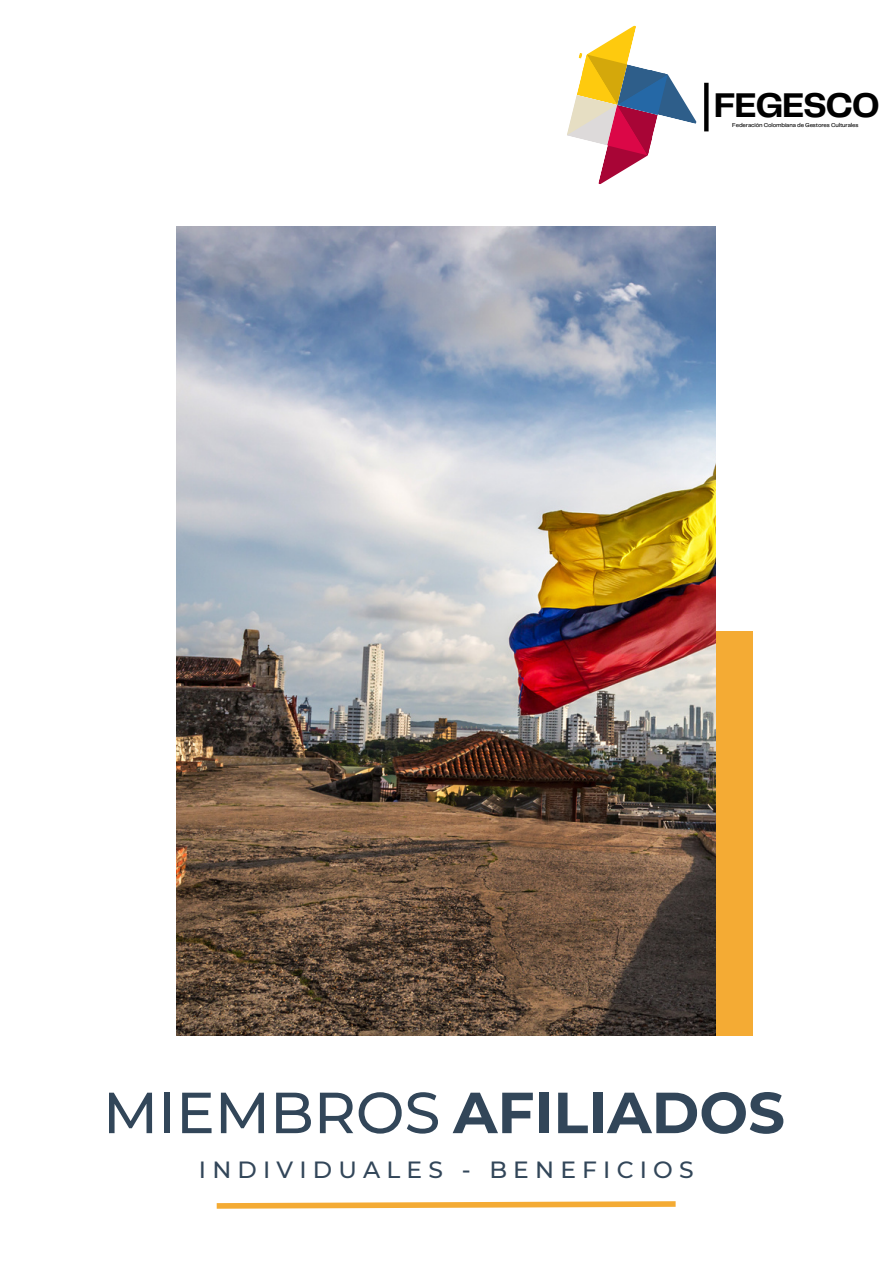
<style>
.page{position:relative;width:893px;height:1264px;background:#fff}
.page>*{position:absolute;margin:0;border:0;box-sizing:border-box;transform-origin:0 0}
.t1{font:700 57.75px "Montserrat";color:#324659}
.t2{font:700 35.55px "Telegraf";letter-spacing:-.04em;color:#000}
.t3{font:500 23.4px "Montserrat";letter-spacing:.265em;color:#324659}
.t4{font:500 5.85px "Telegraf";letter-spacing:-.025em;color:#000}
.s1{font-weight:500}
</style>
<div class="page">
<div style="left:698px;top:631px;width:54px;height:404px;background:#f4ab34"></div>
<img style="left:177px;top:227px;width:538px;height:808px">
<svg style="left:567px;top:25px;width:139px;height:159px"></svg>
<svg style="left:704px;top:83px;width:4px;height:48px"></svg>
<svg style="left:216px;top:1201px;width:460px;height:8px"></svg>
<p class="t2" style="left:713px;top:90px;width:168px">FEGESCO</p>
<p class="t4" style="left:732px;top:122px;width:127px">Federación Colombiana de Gestores Culturales</p>
<p class="t1" style="left:103px;top:1077px;width:683px"><span class="s1">MIEMBROS</span> AFILIADOS</p>
<p class="t3" style="left:199px;top:1155px;width:496px">INDIVIDUALES - BENEFICIOS</p>
</div>
